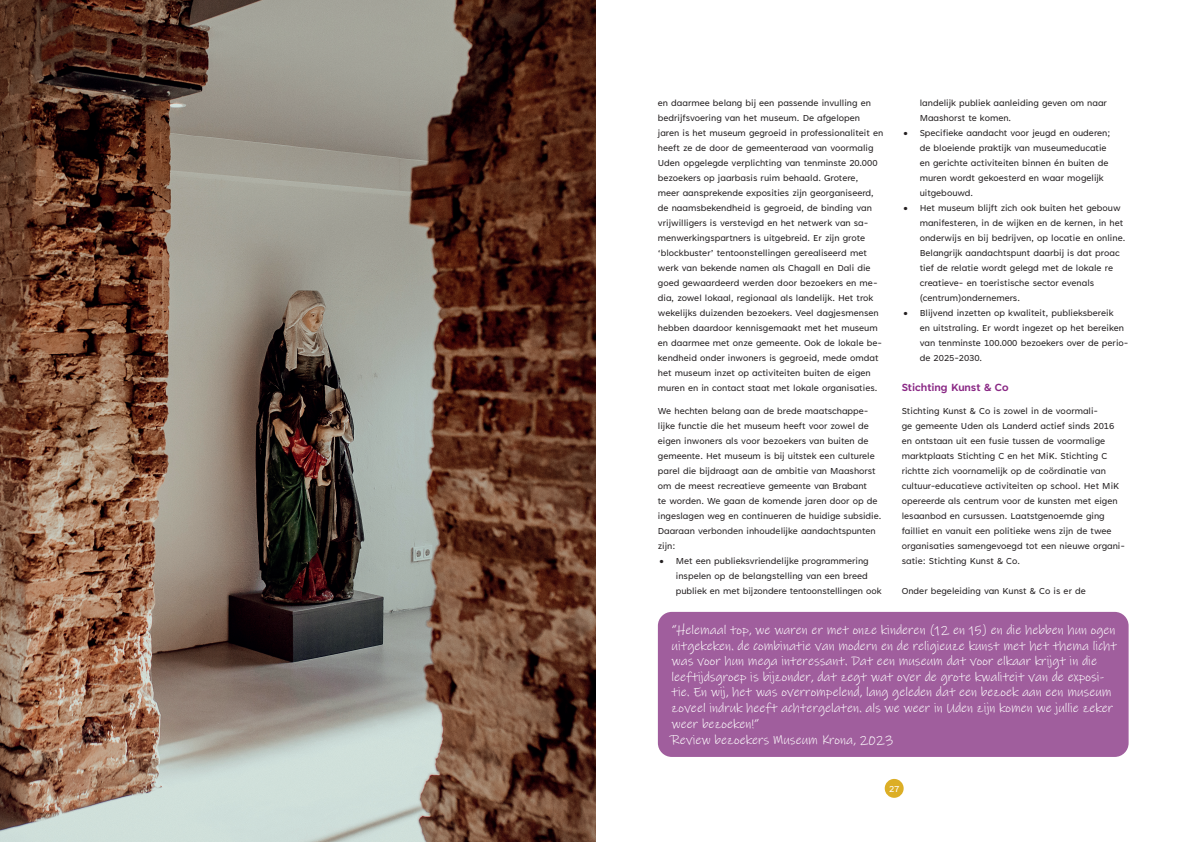
<style>
.page{position:relative;width:1191px;height:842px;background:#fff}
.page>*{position:absolute;margin:0;border:0;box-sizing:border-box;transform-origin:0 0}
.t1{font:13px/15.6px "Ink Free";color:#fff}
.t2{font:700 12px "Tenorite";color:#8a2885}
.t3{font:10px/15px "Tenorite";color:#231f20}
.t4{font:10px "Tenorite";color:#fff}
.s1{font-size:18px}
</style>
<div class="page">
<div style="left:658px;top:612px;width:470px;height:145px;background:#a05e9d;border-radius:14px"></div>
<img style="left:0;top:0;width:595px;height:842px">
<div style="left:884px;top:779px;width:19px;height:19px;background:#dcae26;border-radius:50%"></div>
<p class="t3" style="left:658px;top:96px;width:227px">en daarmee belang bij een passende invulling en bedrijfsvoering van het museum. De afgelopen jaren is het museum gegroeid in professionaliteit en heeft ze de door de gemeenteraad van voormalig Uden opgelegde verplichting van tenminste 20.000 bezoekers op jaarbasis ruim behaald. Grotere,<br>meer aansprekende exposities zijn georganiseerd, de naamsbekendheid is gegroeid, de binding van vrijwilligers is verstevigd en het netwerk van sa&shy;menwerkingspartners is uitgebreid. Er zijn grote ‘blockbuster’ tentoonstellingen gerealiseerd met werk van bekende namen als Chagall en Dali die goed gewaardeerd werden door bezoekers en me&shy;dia, zowel lokaal, regionaal als landelijk. Het trok wekelijks duizenden bezoekers. Veel dagjesmensen hebben daardoor kennisgemaakt met het museum en daarmee met onze gemeente. Ook de lokale be&shy;kendheid onder inwoners is gegroeid, mede omdat het museum inzet op activiteiten buiten de eigen muren en in contact staat met lokale organisaties.</p>
<p class="t3" style="left:658px;top:404px;width:225px">We hechten belang aan de brede maatschappe&shy;lijke functie die het museum heeft voor zowel de eigen inwoners als voor bezoekers van buiten de gemeente. Het museum is bij uitstek een culturele parel die bijdraagt aan de ambitie van Maashorst om de meest recreatieve gemeente van Brabant<br>te worden. We gaan de komende jaren door op de ingeslagen weg en continueren de huidige subsidie.<br>Daaraan verbonden inhoudelijke aandachtspunten zijn:</p>
<p class="t3" style="left:676px;top:554px;width:207px;text-indent:-18px"><span class="s1">•</span> Met een publieksvriendelijke programmering inspelen op de belangstelling van een breed publiek en met bijzondere tentoonstellingen ook</p>
<p class="t3" style="left:919px;top:96px;width:189px">landelijk publiek aanleiding geven om naar<br>Maashorst te komen.</p>
<p class="t3" style="left:919px;top:126px;width:192px;text-indent:-18px"><span class="s1">•</span> Specifieke aandacht voor jeugd en ouderen; de bloeiende praktijk van museumeducatie en gerichte activiteiten binnen én buiten de muren wordt gekoesterd en waar mogelijk uitgebouwd.</p>
<p class="t3" style="left:919px;top:201px;width:207px;text-indent:-18px"><span class="s1">•</span> Het museum blijft zich ook buiten het gebouw manifesteren, in de wijken en de kernen, in het onderwijs en bij bedrijven, op locatie en online.<br>Belangrijk aandachtspunt daarbij is dat proac tief de relatie wordt gelegd met de lokale re creatieve- en toeristische sector evenals (centrum)ondernemers.</p>
<p class="t3" style="left:919px;top:306px;width:210px;text-indent:-18px"><span class="s1">•</span> Blijvend inzetten op kwaliteit, publieksbereik<br>en uitstraling. Er wordt ingezet op het bereiken van tenminste 100.000 bezoekers over de perio&shy;de 2025-2030.</p>
<p class="t2" style="left:901px;top:381px;width:108px">Stichting Kunst &amp; Co</p>
<p class="t3" style="left:901px;top:404px;width:225px">Stichting Kunst &amp; Co is zowel in de voormali-<br>ge gemeente Uden als Landerd actief sinds 2016 en ontstaan uit een fusie tussen de voormalige marktplaats Stichting C en het MiK. Stichting C richtte zich voornamelijk op de coördinatie van cultuur-educatieve activiteiten op school. Het MiK opereerde als centrum voor de kunsten met eigen lesaanbod en cursussen. Laatstgenoemde ging failliet en vanuit een politieke wens zijn de twee organisaties samengevoegd tot een nieuwe organi&shy;satie: Stichting Kunst &amp; Co.</p>
<p class="t3" style="left:901px;top:584px;width:186px">Onder begeleiding van Kunst &amp; Co is er de</p>
<p class="t1" style="left:671px;top:622px;width:447px">“Helemaal top, we waren er met onze kinderen (12 en 15) en die hebben hun ogen uitgekeken. de combinatie van modern en de religieuze kunst met het thema licht was voor hun mega interessant. Dat een museum dat voor elkaar krijgt in die leeftijdsgroep is bijzonder, dat zegt wat over de grote kwaliteit van de exposi&shy;tie. En wij, het was overrompelend, lang geleden dat een bezoek aan een museum zoveel indruk heeft achtergelaten. als we weer in Uden zijn komen we jullie zeker weer bezoeken!”</p>
<h1 class="t1" style="left:671px;top:732px;width:224px">Review bezoekers Museum Krona, 2023</h1>
<p class="t4" style="left:889px;top:783px;width:12px">27</p>
</div>
